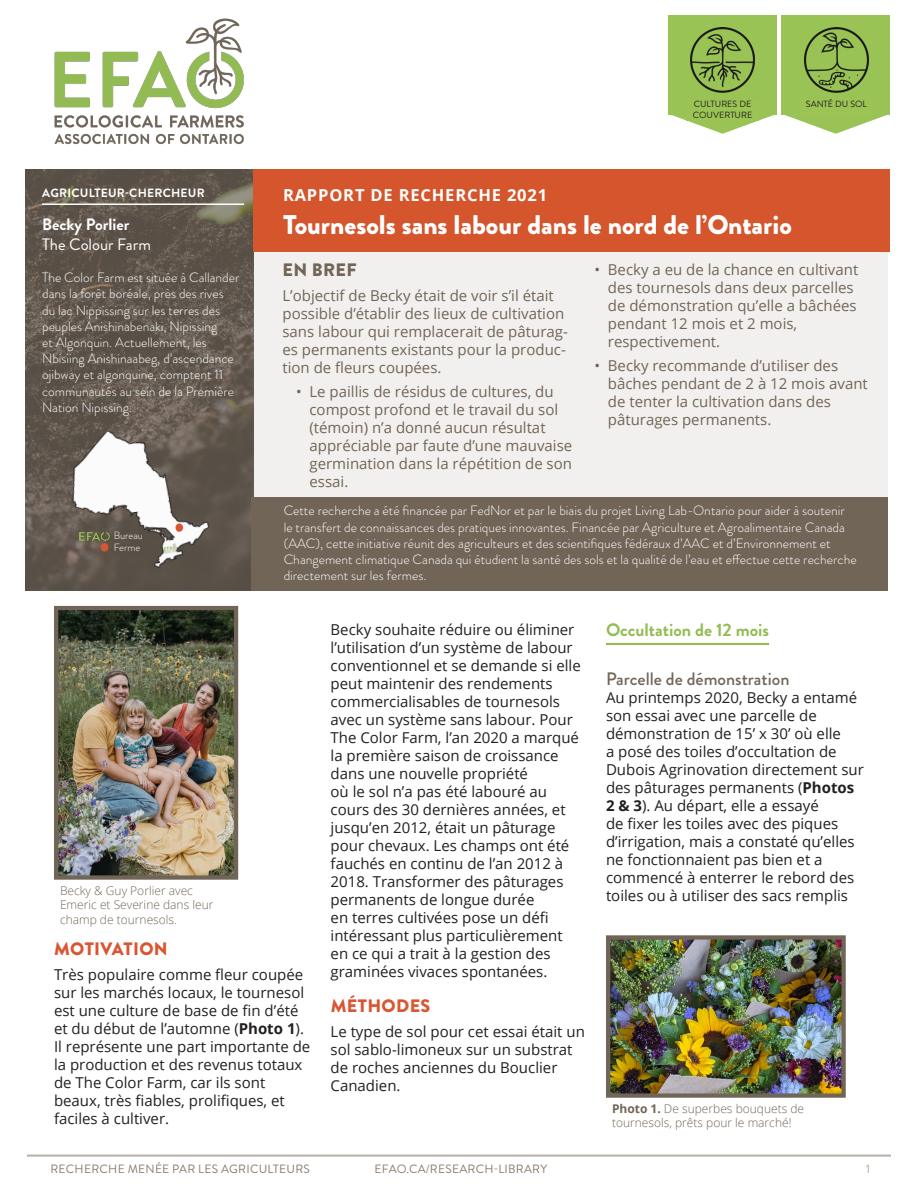
<style>
.page{position:relative;width:918px;height:1188px;background:#fff}
.page>*{position:absolute;margin:0;border:0;box-sizing:border-box;transform-origin:0 0}
.Title_Headline{font:900 27px "Brandon Grotesque";color:#fff}
.Headline_3{font:500 18px "Brandon Grotesque";color:#716557}
.Headline_2{font:700 18px "Brandon Grotesque";color:#93bc53}
.Headline_1{font:900 18px "Brandon Grotesque";letter-spacing:.02em;color:#d95632}
.CTA_Subhead{font:900 18px "Brandon Grotesque";letter-spacing:.02em;color:#716557}
.Headline_PRE{font:700 16.5px "Open Sans";letter-spacing:.05em;color:#fff}
.body_wht{font:16.5px "Brandon Grotesque";color:#fff}
.body_wht-2{font:700 16.5px "Brandon Grotesque";color:#fff}
.Body{font:15px/18px "Open Sans";color:#231f20}
.CTA_Subhead-2{font:15px/18px "Open Sans";color:#716557}
.body_wht-3{font:300 13.5px/16.2px "Brandon Grotesque";color:#fff}
.captions{font:300 12px/14.4px "Open Sans";color:#716557}
.t1{font:12px "Brandon Grotesque";letter-spacing:.02em;color:#8c7b69}
.body_wht_title{font:700 12px "Brandon Grotesque";letter-spacing:.02em;color:#fff}
.t2{font:300 12px "Brandon Grotesque";color:#8c7b69}
.body_wht-4{font:300 10.5px "Brandon Grotesque";color:#fff}
.Graph_number{font:9px "Brandon Grotesque";color:#231f20}
.s1{font-weight:700}
</style>
<div class="page">
<img style="left:54px;top:18px;width:190px;height:127px">
<hr style="left:27px;top:1155px;width:864px;height:2px;background:#716557">
<hr style="left:606px;top:643px;width:163px;height:2px;background:#93bc53">
<svg style="left:25px;top:170px;width:229px;height:421px;background:#62584e"></svg>
<div style="left:782px;top:15px;width:108px;height:100px;background:#9ac355"></div>
<img style="left:804px;top:28px;width:65px;height:65px">
<hr style="left:42px;top:203px;width:202px;height:2px;background:#fff">
<div style="left:254px;top:170px;width:636px;height:82px;background:#d5552c"></div>
<div style="left:252px;top:252px;width:636px;height:245px;background:#f2f0ee"></div>
<div style="left:252px;top:497px;width:636px;height:94px;background:#716557"></div>
<div style="left:669px;top:15px;width:108px;height:100px;background:#9ac355"></div>
<svg style="left:672px;top:114px;width:215px;height:20px"></svg>
<img style="left:690px;top:28px;width:65px;height:65px">
<img style="left:611px;top:940px;width:230px;height:153px">
<div style="left:606px;top:935px;width:240px;height:163px;border:4px solid #716557"></div>
<img style="left:59px;top:611px;width:174px;height:264px">
<div style="left:54px;top:606px;width:184px;height:274px;border:4px solid #716557"></div>
<img style="left:58px;top:419px;width:163px;height:164px">
<div style="left:175px;top:523px;width:8px;height:9px;background:#d95632;border-radius:50%"></div>
<img style="left:78px;top:528px;width:33px;height:12px">
<div style="left:101px;top:543px;width:7px;height:8px;background:#d95632;border-radius:50%"></div>
<div style="left:800px;top:101px;width:73px;height:16px;background:#9bc455"></div>
<div style="left:687px;top:101px;width:72px;height:20px;background:#9bc455"></div>
<p class="body_wht_title" style="left:42px;top:184px;width:164px">AGRICULTEUR-CHERCHEUR</p>
<p class="body_wht-2" style="left:42px;top:213px;width:89px">Becky Porlier</p>
<p class="body_wht" style="left:42px;top:233px;width:110px">The Colour Farm</p>
<p class="body_wht-3" style="left:42px;top:270px;width:199px">The Color Farm est située à Callander dans la forêt boréale, près des rives du lac Nippissing sur les terres des peuples Anishinabenaki, Nipissing<br>et Algonquin. Actuellement, les Nbisiing Anishinaabeg, d’ascendance ojibway et algonquine, comptent 11 communautés au sein de la Première Nation Nipissing.</p>
<p class="body_wht-4" style="left:114px;top:528px;width:31px">Bureau</p>
<p class="body_wht-4" style="left:114px;top:541px;width:28px">Ferme</p>
<p class="Headline_PRE" style="left:283px;top:183px;width:266px">RAPPORT DE RECHERCHE 2021</p>
<p class="Graph_number" style="left:694px;top:98px;width:59px">CULTURES DE</p>
<p class="Graph_number" style="left:806px;top:98px;width:63px">SANTÉ DU SOL</p>
<p class="Graph_number" style="left:693px;top:108px;width:61px">COUVERTURE</p>
<p class="Title_Headline" style="left:283px;top:206px;width:510px">Tournesols sans labour dans le nord de l’Ontario</p>
<p class="CTA_Subhead" style="left:283px;top:257px;width:75px">EN BREF</p>
<p class="CTA_Subhead-2" style="left:283px;top:286px;width:287px">L’objectif de Becky était de voir s’il était possible d’établir des lieux de cultivation sans labour qui remplacerait de pâturag&shy;es permanents existants pour la produc&shy;tion de fleurs coupées.</p>
<p class="CTA_Subhead-2" style="left:310px;top:383px;width:264px;text-indent:-14px">• Le paillis de résidus de cultures, du compost profond et le travail du sol (témoin) n’a donné aucun résultat appréciable par faute d’une mauvaise germination dans la répétition de son essai.</p>
<p class="CTA_Subhead-2" style="left:608px;top:260px;width:252px;text-indent:-14px">• Becky a eu de la chance en cultivant des tournesols dans deux parcelles de démonstration qu’elle a bâchées pendant 12 mois et 2 mois, respectivement.</p>
<p class="CTA_Subhead-2" style="left:608px;top:357px;width:261px;text-indent:-14px">• Becky recommande d’utiliser des bâches pendant de 2 à 12 mois avant de tenter la cultivation dans des pâturages permanents.</p>
<p class="body_wht-3" style="left:284px;top:503px;width:574px">Cette recherche a été financée par FedNor et par le biais du projet Living Lab-Ontario pour aider à soutenir le transfert de connaissances des pratiques innovantes. Financée par Agriculture et Agroalimentaire Canada (AAC), cette initiative réunit des agriculteurs et des scientifiques fédéraux d’AAC et d’Environnement et Changement climatique Canada qui étudient la santé des sols et la qualité de l’eau et effectue cette recherche directement sur les fermes.</p>
<p class="captions" style="left:60px;top:883px;width:155px">Becky &amp; Guy Porlier avec<br>Emeric et Severine dans leur champ de tournesols.</p>
<p class="Headline_1" style="left:54px;top:936px;width:115px">MOTIVATION</p>
<p class="Body" style="left:54px;top:965px;width:258px">Très populaire comme fleur coupée sur les marchés locaux, le tournesol est une culture de base de fin d’été et du début de l’automne (<span class="s1">Photo 1</span>).<br>Il représente une part importante de la production et des revenus totaux de The Color Farm, car ils sont beaux, très fiables, prolifiques, et faciles à cultiver.</p>
<p class="Body" style="left:331px;top:620px;width:252px">Becky souhaite réduire ou éliminer l’utilisation d’un système de labour conventionnel et se demande si elle peut maintenir des rendements commercialisables de tournesols avec un système sans labour. Pour<br>The Color Farm, l’an 2020 a marqué la première saison de croissance dans une nouvelle propriété<br>où le sol n’a pas été labouré au cours des 30 dernières années, et jusqu’en 2012, était un pâturage pour chevaux. Les champs ont été fauchés en continu de l’an 2012 à<br>2018. Transformer des pâturages permanents de longue durée<br>en terres cultivées pose un défi intéressant plus particulièrement en ce qui a trait à la gestion des graminées vivaces spontanées.</p>
<p class="Headline_1" style="left:331px;top:993px;width:101px">MÉTHODES</p>
<p class="Body" style="left:331px;top:1022px;width:256px">Le type de sol pour cet essai était un sol sablo-limoneux sur un substrat de roches anciennes du Bouclier<br>Canadien.</p>
<p class="t1" style="left:50px;top:1161px;width:261px">RECHERCHE MENÉE PAR LES AGRICULTEURS</p>
<p class="t1" style="left:375px;top:1161px;width:174px">EFAO.CA/RESEARCH-LIBRARY</p>
<p class="Headline_2" style="left:606px;top:617px;width:165px">Occultation de 12 mois</p>
<p class="Headline_3" style="left:606px;top:666px;width:185px">Parcelle de démonstration</p>
<p class="Body" style="left:606px;top:688px;width:259px">Au printemps 2020, Becky a entamé son essai avec une parcelle de démonstration de 15’ x 30’ où elle<br>a posé des toiles d’occultation de Dubois Agrinovation directement sur des pâturages permanents (<span class="s1">Photos 2 &amp; 3</span>). Au départ, elle a essayé<br>de fixer les toiles avec des piques d’irrigation, mais a constaté qu’elles ne fonctionnaient pas bien et a commencé à enterrer le rebord des toiles ou à utiliser des sacs remplis</p>
<p class="captions" style="left:612px;top:1101px;width:194px"><span class="s1">Photo 1.</span> De superbes bouquets de tournesols, prêts pour le marché!</p>
<p class="t2" style="left:866px;top:1161px;width:5px">1</p>
</div>
